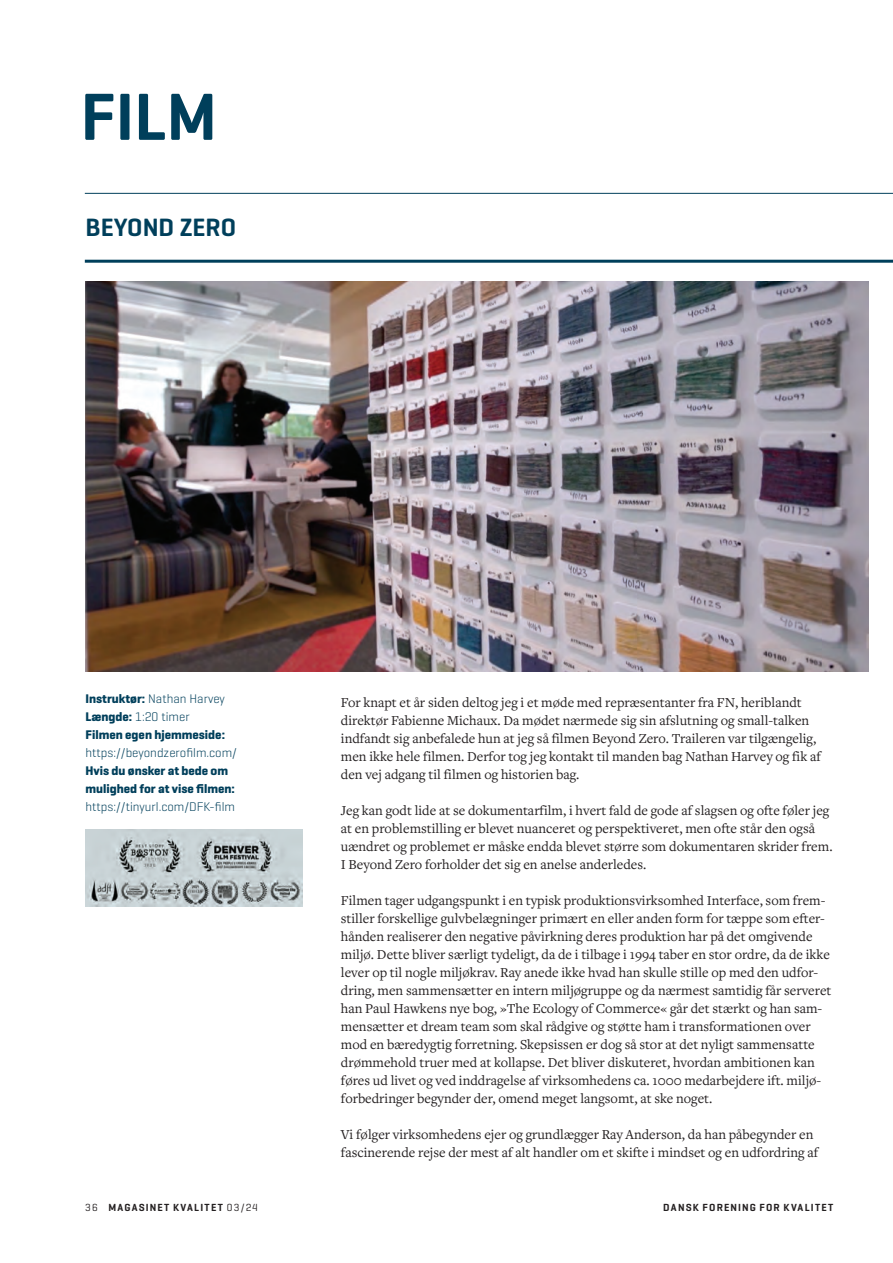
<style>
.page{position:relative;width:893px;height:1263px;background:#fff}
.page>*{position:absolute;margin:0;border:0;box-sizing:border-box;transform-origin:0 0}
.RUBRIK{font:600 67.65px "Geogrotesque";color:#003f5b}
.RUBRIK-2{font:600 25.5px "Geogrotesque";color:#003f5b}
.BRØD_2023{font:14.25px/18px "Freight Text";color:#231f20}
.BOKS_BRØD{font:300 12.75px/18px "Geogrotesque";color:#003f5b}
.BOKS_BRØD-2{font:700 12.75px/18px "Geogrotesque";color:#003f5b}
.t1{font:600 10.5px "Geogrotesque";letter-spacing:.115em;color:#231f20}
.s1{font-weight:700}
.s2{font-weight:300}
.s3{font-weight:400}
</style>
<div class="page">
<hr style="left:85px;top:260px;width:808px;height:3px;background:#003f5b">
<hr style="left:85px;top:193px;width:808px;height:1px;background:#003f5b">
<img style="left:86px;top:282px;width:783px;height:389px">
<img style="left:86px;top:830px;width:216px;height:76px">
<p class="RUBRIK" style="left:81px;top:75px;width:138px">FILM</p>
<p class="RUBRIK-2" style="left:86px;top:212px;width:152px">BEYOND ZERO</p>
<p class="BOKS_BRØD" style="left:86px;top:689px;width:141px"><span class="s1">Instruktør:</span> Nathan Harvey</p>
<p class="BOKS_BRØD" style="left:86px;top:707px;width:106px"><span class="s1">Længde:</span> 1:20 timer</p>
<p class="BOKS_BRØD" style="left:86px;top:725px;width:153px"><span class="s1">Filmen egen hjemmeside: </span>https://beyondzerofilm.com/</p>
<p class="BOKS_BRØD-2" style="left:86px;top:761px;width:151px">Hvis du ønsker at bede om mulighed for at vise filmen: <span class="s2">https://tinyurl.com/DFK-film</span></p>
<p class="BRØD_2023" style="left:341px;top:693px;width:481px">For knapt et år siden deltog jeg i et møde med repræsentanter fra FN, heriblandt direktør Fabienne Michaux. Da mødet nærmede sig sin afslutning og small-talken indfandt sig anbefalede hun at jeg så filmen Beyond Zero. Traileren var tilgængelig, men ikke hele filmen. Derfor tog jeg kontakt til manden bag Nathan Harvey og fik af den vej adgang til filmen og historien bag.</p>
<p class="BRØD_2023" style="left:341px;top:801px;width:493px">Jeg kan godt lide at se dokumentarfilm, i hvert fald de gode af slagsen og ofte føler jeg at en problemstilling er blevet nuanceret og perspektiveret, men ofte står den også uændret og problemet er måske endda blevet større som dokumentaren skrider frem.<br>I Beyond Zero forholder det sig en anelse anderledes.</p>
<p class="BRØD_2023" style="left:341px;top:891px;width:492px">Filmen tager udgangspunkt i en typisk produktionsvirksomhed Interface, som frem&shy;stiller forskellige gulvbelægninger primært en eller anden form for tæppe som efter&shy;hånden realiserer den negative påvirkning deres produktion har på det omgivende miljø. Dette bliver særligt tydeligt, da de i tilbage i 1994 taber en stor ordre, da de ikke lever op til nogle miljøkrav. Ray anede ikke hvad han skulle stille op med den udfor&shy;dring, men sammensætter en intern miljøgruppe og da nærmest samtidig får serveret han Paul Hawkens nye bog, »The Ecology of Commerce« går det stærkt og han sam&shy;mensætter et dream team som skal rådgive og støtte ham i transformationen over mod en bæredygtig forretning. Skepsissen er dog så stor at det nyligt sammensatte drømmehold truer med at kollapse. Det bliver diskuteret, hvordan ambitionen kan føres ud livet og ved inddragelse af virksomhedens ca. 1000 medarbejdere ift. miljø&shy;forbedringer begynder der, omend meget langsomt, at ske noget.</p>
<p class="BRØD_2023" style="left:341px;top:1125px;width:479px">Vi følger virksomhedens ejer og grundlægger Ray Anderson, da han påbegynder en fascinerende rejse der mest af alt handler om et skifte i mindset og en udfordring af</p>
<p class="t1" style="left:85px;top:1200px;width:174px"><span class="s3">36</span> MAGASINET KVALITET <span class="s3">03/24</span></p>
<p class="t1" style="left:663px;top:1200px;width:172px">DANSK FORENING FOR KVALITET</p>
</div>
